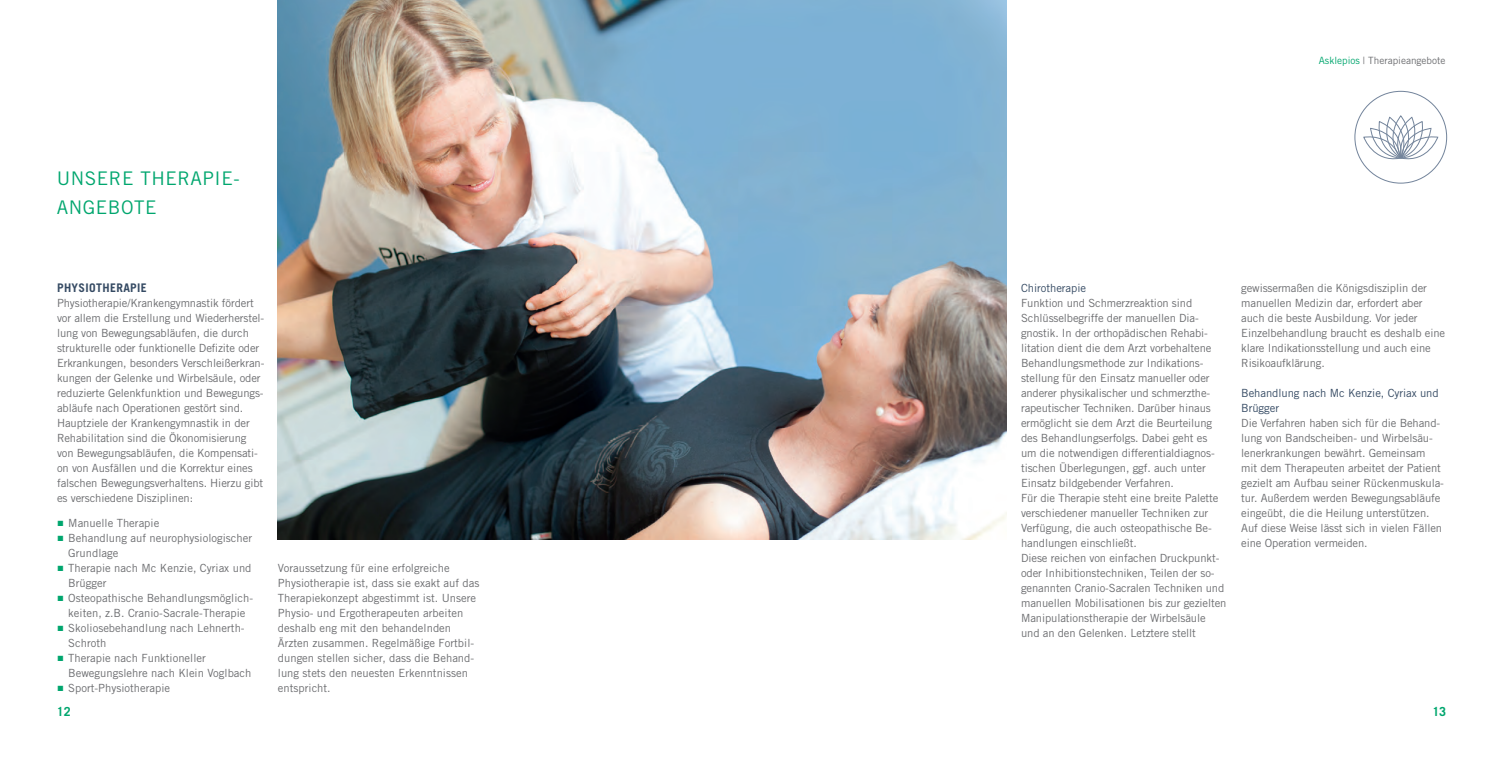
<style>
.page{position:relative;width:1503px;height:759px;background:#fff}
.page>*{position:absolute;margin:0;border:0;box-sizing:border-box;transform-origin:0 0}
.t1{font:18.75px/28.8px "Trade Gothic LT Std";letter-spacing:.03em;color:#00a66e}
.t2{font:700 12.5px "Trade Gothic LT Std";color:#00a66e}
.t3{font:700 11.88px "Trade Gothic LT Std";letter-spacing:.03em;color:#354a63}
.t4{font:11.25px/15px "Trade Gothic LT Std";letter-spacing:-.01em;color:#6c6d70}
.t5{font:11.25px/15px "Trade Gothic LT Std";letter-spacing:-.005em;color:#354a63}
.t6{font:10px "Trade Gothic LT Std";color:#6c6d70}
.s1{font-family:"Arial";color:#00a66e}
.s2{color:#00a66e}
</style>
<div class="page">
<svg style="left:1354px;top:91px;width:93px;height:92px"></svg>
<img style="left:278px;top:0;width:728px;height:539px">
<p class="t1" style="left:57px;top:163px;width:184px">UNSERE THERAPIE-<br>ANGEBOTE</p>
<p class="t3" style="left:57px;top:281px;width:91px">PHYSIOTHERAPIE</p>
<p class="t4" style="left:57px;top:295px;width:209px">Physiotherapie/Krankengymnastik fördert vor allem die Erstellung und Wiederherstel&shy;lung von Bewegungsabläufen, die durch strukturelle oder funktionelle Defizite oder Erkrankungen, besonders Verschleißerkran&shy;kungen der Gelenke und Wirbelsäule, oder reduzierte Gelenkfunktion und Bewegungs&shy;abläufe nach Operationen gestört sind.<br>Hauptziele der Krankengymnastik in der Rehabilitation sind die Ökonomisierung von Bewegungsabläufen, die Kompensati&shy;on von Ausfällen und die Korrektur eines falschen Bewegungsverhaltens. Hierzu gibt es verschiedene Disziplinen:</p>
<p class="t4" style="left:57px;top:515px;width:104px"><span class="s1">■</span> Manuelle Therapie</p>
<p class="t4" style="left:68px;top:530px;width:185px;text-indent:-11px"><span class="s1">■</span> Behandlung auf neurophysiologischer<br>Grundlage</p>
<p class="t4" style="left:68px;top:560px;width:185px;text-indent:-11px"><span class="s1">■</span> Therapie nach Mc Kenzie, Cyriax und<br>Brügger</p>
<p class="t4" style="left:57px;top:590px;width:197px;text-align:center"><span class="s1">■</span> Osteopathische Behandlungsmöglich&shy;keiten, z.B. Cranio-Sacrale-Therapie</p>
<p class="t4" style="left:68px;top:620px;width:178px;text-indent:-11px"><span class="s1">■</span> Skoliosebehandlung nach Lehnerth-<br>Schroth</p>
<p class="t4" style="left:68px;top:650px;width:185px;text-indent:-11px"><span class="s1">■</span> Therapie nach Funktioneller<br>Bewegungslehre nach Klein Voglbach</p>
<p class="t4" style="left:57px;top:680px;width:115px"><span class="s1">■</span> Sport-Physiotherapie</p>
<p class="t2" style="left:57px;top:703px;width:15px">12</p>
<p class="t4" style="left:278px;top:560px;width:203px">Voraussetzung für eine erfolgreiche Physiotherapie ist, dass sie exakt auf das Therapiekonzept abgestimmt ist. Unsere Physio- und Ergotherapeuten arbeiten deshalb eng mit den behandelnden Ärzten zusammen. Regelmäßige Fortbil&shy;dungen stellen sicher, dass die Behand&shy;lung stets den neuesten Erkenntnissen entspricht.</p>
<p class="t6" style="left:1318px;top:54px;width:128px"><span class="s2">Asklepios</span> | Therapieangebote</p>
<p class="t5" style="left:1021px;top:280px;width:66px">Chirotherapie</p>
<p class="t4" style="left:1021px;top:295px;width:195px">Funktion und Schmerzreaktion sind Schlüsselbegriffe der manuellen Dia&shy;gnostik. In der orthopädischen Rehabi&shy;litation dient die dem Arzt vorbehaltene Behandlungsmethode zur Indikations&shy;stellung für den Einsatz manueller oder anderer physikalischer und schmerzthe&shy;rapeutischer Techniken. Darüber hinaus ermöglicht sie dem Arzt die Beurteilung des Behandlungserfolgs. Dabei geht es um die notwendigen differentialdiagnos&shy;tischen Überlegungen, ggf. auch unter Einsatz bildgebender Verfahren.</p>
<p class="t4" style="left:1021px;top:490px;width:199px">Für die Therapie steht eine breite Palette verschiedener manueller Techniken zur Verfügung, die auch osteopathische Be&shy;handlungen einschließt.</p>
<p class="t4" style="left:1021px;top:550px;width:207px">Diese reichen von einfachen Druckpunkt&shy;oder Inhibitionstechniken, Teilen der so&shy;genannten Cranio-Sacralen Techniken und manuellen Mobilisationen bis zur gezielten Manipulationstherapie der Wirbelsäule und an den Gelenken. Letztere stellt</p>
<p class="t4" style="left:1241px;top:280px;width:205px">gewissermaßen die Königsdisziplin der manuellen Medizin dar, erfordert aber auch die beste Ausbildung. Vor jeder Einzelbehandlung braucht es deshalb eine klare Indikationsstellung und auch eine Risikoaufklärung.</p>
<p class="t5" style="left:1241px;top:385px;width:199px">Behandlung nach Mc Kenzie, Cyriax und<br>Brügger</p>
<p class="t4" style="left:1241px;top:415px;width:204px">Die Verfahren haben sich für die Behand&shy;lung von Bandscheiben- und Wirbelsäu&shy;lenerkrankungen bewährt. Gemeinsam mit dem Therapeuten arbeitet der Patient gezielt am Aufbau seiner Rückenmuskula&shy;tur. Außerdem werden Bewegungsabläufe eingeübt, die die Heilung unterstützen.<br>Auf diese Weise lässt sich in vielen Fällen eine Operation vermeiden.</p>
<p class="t2" style="left:1432px;top:703px;width:15px">13</p>
</div>
